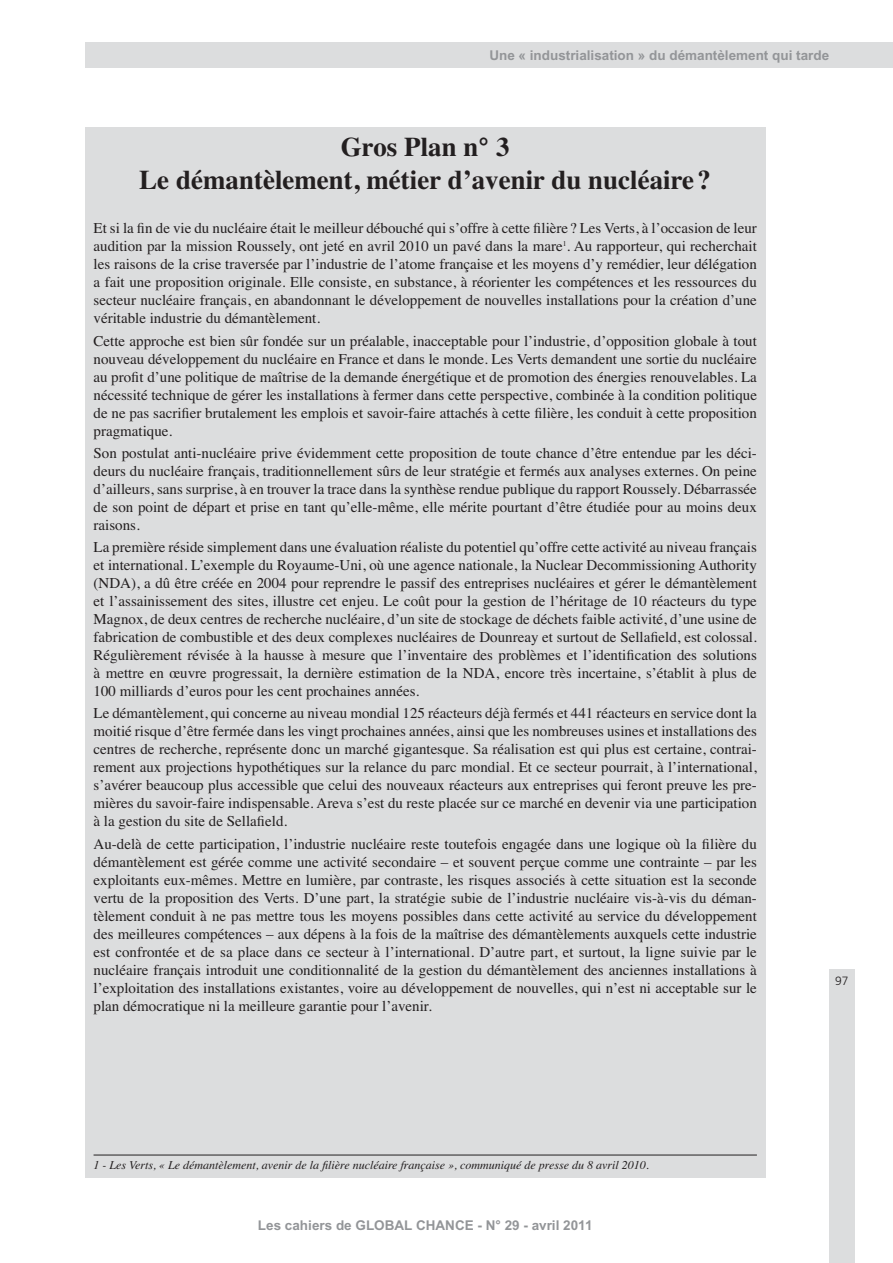
<style>
.page{position:relative;width:893px;height:1263px;background:#fff}
.page>*{position:absolute;margin:0;border:0;box-sizing:border-box;transform-origin:0 0}
.t1{font:700 27px/32.4px "Times";color:#231f20;text-align:center}
.t2{font:15px/18px "Times";color:#231f20;text-align:justify}
.t3{font:700 13.5px "Arial";color:#939598}
.t4{font:italic 12px "Times";color:#231f20}
.t5{font:300 12px "Frutiger";color:#231f20}
</style>
<div class="page">
<div style="left:829px;top:969px;width:26px;height:294px;background:#dcddde"></div>
<div style="left:85px;top:128px;width:680px;height:1050px;background:#dcddde"></div>
<hr style="left:94px;top:1155px;width:663px;height:1px;background:#231f20">
<div style="left:85px;top:43px;width:808px;height:25px;background:#dcddde"></div>
<p class="t3" style="left:489px;top:48px;width:341px">Une « industrialisation » du démantèlement qui tarde</p>
<p class="t1" style="left:139px;top:133px;width:573px">Gros Plan n° 3<br>Le démantèlement, métier d’avenir du nucléaire ?</p>
<p class="t2" style="left:94px;top:221px;width:665px">Et si la fin de vie du nucléaire était le meilleur débouché qui s’offre à cette filière ? Les Verts, à l’occasion de leur audition par la mission Roussely, ont jeté en avril 2010 un pavé dans la mare<sup>1</sup>. Au rapporteur, qui recherchait les raisons de la crise traversée par l’industrie de l’atome française et les moyens d’y remédier, leur délégation a fait une proposition originale. Elle consiste, en substance, à réorienter les compétences et les ressources du secteur nucléaire français, en abandonnant le développement de nouvelles installations pour la création d’une véritable industrie du démantèlement.</p>
<p class="t2" style="left:94px;top:333px;width:665px">Cette approche est bien sûr fondée sur un préalable, inacceptable pour l’industrie, d’opposition globale à tout nouveau développement du nucléaire en France et dans le monde. Les Verts demandent une sortie du nucléaire au profit d’une politique de maîtrise de la demande énergétique et de promotion des énergies renouvelables. La nécessité technique de gérer les installations à fermer dans cette perspective, combinée à la condition politique de ne pas sacrifier brutalement les emplois et savoir-faire attachés à cette filière, les conduit à cette proposition pragmatique.</p>
<p class="t2" style="left:94px;top:445px;width:665px">Son postulat anti-nucléaire prive évidemment cette proposition de toute chance d’être entendue par les déci&shy;deurs du nucléaire français, traditionnellement sûrs de leur stratégie et fermés aux analyses externes. On peine d’ailleurs, sans surprise, à en trouver la trace dans la synthèse rendue publique du rapport Roussely. Débarrassée de son point de départ et prise en tant qu’elle-même, elle mérite pourtant d’être étudiée pour au moins deux raisons.</p>
<p class="t2" style="left:94px;top:539px;width:665px">La première réside simplement dans une évaluation réaliste du potentiel qu’offre cette activité au niveau français et international. L’exemple du Royaume-Uni, où une agence nationale, la Nuclear Decommissioning Authority (NDA), a dû être créée en 2004 pour reprendre le passif des entreprises nucléaires et gérer le démantèlement et l’assainissement des sites, illustre cet enjeu. Le coût pour la gestion de l’héritage de 10 réacteurs du type Magnox, de deux centres de recherche nucléaire, d’un site de stockage de déchets faible activité, d’une usine de fabrication de combustible et des deux complexes nucléaires de Dounreay et surtout de Sellafield, est colossal.<br>Régulièrement révisée à la hausse à mesure que l’inventaire des problèmes et l’identification des solutions à mettre en œuvre progressait, la dernière estimation de la NDA, encore très incertaine, s’établit à plus de 100 milliards d’euros pour les cent prochaines années.</p>
<p class="t2" style="left:94px;top:706px;width:665px">Le démantèlement, qui concerne au niveau mondial 125 réacteurs déjà fermés et 441 réacteurs en service dont la moitié risque d’être fermée dans les vingt prochaines années, ainsi que les nombreuses usines et installations des centres de recherche, représente donc un marché gigantesque. Sa réalisation est qui plus est certaine, contrai&shy;rement aux projections hypothétiques sur la relance du parc mondial. Et ce secteur pourrait, à l’international, s’avérer beaucoup plus accessible que celui des nouveaux réacteurs aux entreprises qui feront preuve les pre&shy;mières du savoir-faire indispensable. Areva s’est du reste placée sur ce marché en devenir via une participation à la gestion du site de Sellafield.</p>
<p class="t2" style="left:94px;top:836px;width:665px">Au-delà de cette participation, l’industrie nucléaire reste toutefois engagée dans une logique où la filière du démantèlement est gérée comme une activité secondaire – et souvent perçue comme une contrainte – par les exploitants eux-mêmes. Mettre en lumière, par contraste, les risques associés à cette situation est la seconde vertu de la proposition des Verts. D’une part, la stratégie subie de l’industrie nucléaire vis-à-vis du déman&shy;tèlement conduit à ne pas mettre tous les moyens possibles dans cette activité au service du développement des meilleures compétences – aux dépens à la fois de la maîtrise des démantèlements auxquels cette industrie est confrontée et de sa place dans ce secteur à l’international. D’autre part, et surtout, la ligne suivie par le nucléaire français introduit une conditionnalité de la gestion du démantèlement des anciennes installations à l’exploitation des installations existantes, voire au développement de nouvelles, qui n’est ni acceptable sur le plan démocratique ni la meilleure garantie pour l’avenir.</p>
<p class="t4" style="left:94px;top:1161px;width:557px">1 - Les Verts, « Le démantèlement, avenir de la filière nucléaire française », communiqué de presse du 8 avril 2010.</p>
<p class="t3" style="left:258px;top:1218px;width:336px">Les cahiers de GLOBAL CHANCE - N° 29 - avril 2011</p>
<p class="t5" style="left:835px;top:976px;width:15px">97</p>
</div>
